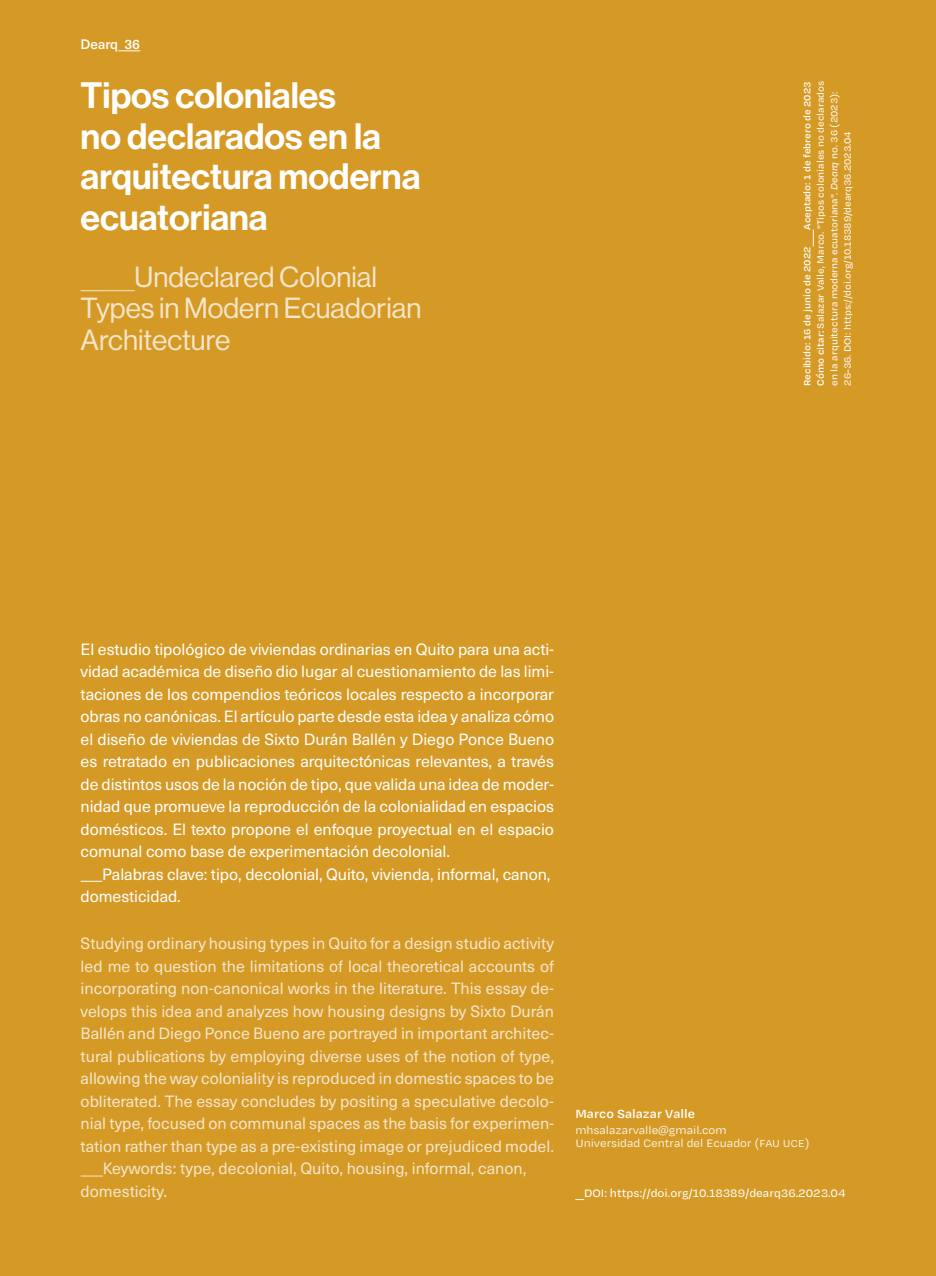
<style>
.page{position:relative;width:936px;height:1276px;background:#fff}
.page>*{position:absolute;margin:0;border:0;box-sizing:border-box;transform-origin:0 0}
.ES_Nombre{font:36px/40.5px "N Haas Grotesk DS Pro 65 Md";color:#fff}
.EN_Nombre{font:28.5px/31.5px "N Haas Grotesk DS Pro 55 Rg";color:#f5e6cb}
.Resumen_Abstract_EN{font:16.05px/22.5px "Neue Haas Unica W1 G";color:#f5e6cb;text-align:justify}
.Resumen_Abstract{font:16.05px/22.5px "Neue Haas Unica W1 G";letter-spacing:-.005em;color:#fff;text-align:justify}
.Palabras_clave{font:16.05px/22.5px "Neue Haas Unica W1 G";letter-spacing:-.005em;color:#fff}
.Nombre_Autores{font:600 13.5px "Degular Text";color:#fff}
.t1{font:500 13.5px "Neue Haas Unica W1 G";color:#fff}
.Autores{font:500 12.45px "Degular Text";color:#fff}
.Autores-2{font:12.3px "Degular Text";color:#fff}
.Código_de_barras{font:500 10.5px/13.5px "Degular Text";color:#fff}
.Código_de_barras-2{font:600 10.5px "Degular Text";color:#fff}
.s1{font-weight:600}
.s2{font-style:italic}
.s3{font-size:11.55px}
</style>
<div class="page">
<div style="left:0;top:0;width:935px;height:1276px;background:#d59925"></div>
<svg style="left:813px;top:230px;width:1px;height:16px"></svg>
<hr style="left:81px;top:290px;width:54px;height:1px;background:#f5e6cb">
<svg style="left:81px;top:881px;width:21px;height:1px"></svg>
<svg style="left:81px;top:1175px;width:22px;height:1px"></svg>
<svg style="left:118px;top:50px;width:22px;height:1px"></svg>
<p class="t1" style="left:81px;top:35px;width:61px">Dearq 36</p>
<p class="ES_Nombre" style="left:81px;top:76px;width:341px">Tipos coloniales<br>no declarados en la arquitectura moderna ecuatoriana</p>
<p class="EN_Nombre" style="left:81px;top:261px;width:342px;text-indent:54px">Undeclared Colonial<br>Types in Modern Ecuadorian<br>Architecture</p>
<p class="Código_de_barras-2" style="left:800px;top:230px;width:149px;rotate:-90deg">Aceptado: 1 de febrero de 2023</p>
<p class="Código_de_barras" style="left:813px;top:386px;width:306px;rotate:-90deg"><span class="s1">Cómo citar:</span> Salazar Valle, Marco. "Tipos coloniales no declarados en la arquitectura moderna ecuatoriana". <span class="s2">Dearq</span> no. 36 (2023):<br>26-36. DOI: https://doi.org/10.18389/dearq36.2023.04</p>
<p class="Código_de_barras-2" style="left:800px;top:386px;width:141px;rotate:-90deg">Recibido: 16 de junio de 2022</p>
<p class="Resumen_Abstract" style="left:81px;top:637px;width:475px">El estudio tipológico de viviendas ordinarias en Quito para una acti&shy;vidad académica de diseño dio lugar al cuestionamiento de las limi&shy;taciones de los compendios teóricos locales respecto a incorporar obras no canónicas. El artículo parte desde esta idea y analiza cómo el diseño de viviendas de Sixto Durán Ballén y Diego Ponce Bueno es retratado en publicaciones arquitectónicas relevantes, a través de distintos usos de la noción de tipo, que valida una idea de moder&shy;nidad que promueve la reproducción de la colonialidad en espacios domésticos. El texto propone el enfoque proyectual en el espacio comunal como base de experimentación decolonial.</p>
<p class="Palabras_clave" style="left:81px;top:862px;width:471px;text-indent:22px">Palabras clave: tipo, decolonial, Quito, vivienda, informal, canon, domesticidad.</p>
<p class="Resumen_Abstract_EN" style="left:81px;top:931px;width:475px">Studying ordinary housing types in Quito for a design studio activity led me to question the limitations of local theoretical accounts of incorporating non-canonical works in the literature. This essay de&shy;velops this idea and analyzes how housing designs by Sixto Durán Ballén and Diego Ponce Bueno are portrayed in important architec&shy;tural publications by employing diverse uses of the notion of type, allowing the way coloniality is reproduced in domestic spaces to be obliterated. The essay concludes by positing a speculative decolo&shy;nial type, focused on communal spaces as the basis for experimen&shy;tation rather than type as a pre-existing image or prejudiced model.</p>
<p class="Resumen_Abstract_EN" style="left:81px;top:1156px;width:447px;text-indent:22px">Keywords: type, decolonial, Quito, housing, informal, canon, domesticity.</p>
<p class="Nombre_Autores" style="left:575px;top:1104px;width:121px">Marco Salazar Valle</p>
<p class="Autores-2" style="left:575px;top:1122px;width:153px">mhsalazarvalle@gmail.com</p>
<p class="Autores-2" style="left:575px;top:1135px;width:236px">Universidad Central del Ecuador (<span class="s3">FAU UCE</span>)</p>
<p class="Autores" style="left:584px;top:1184px;width:263px">DOI: https://doi.org/10.18389/dearq36.2023.04</p>
</div>
